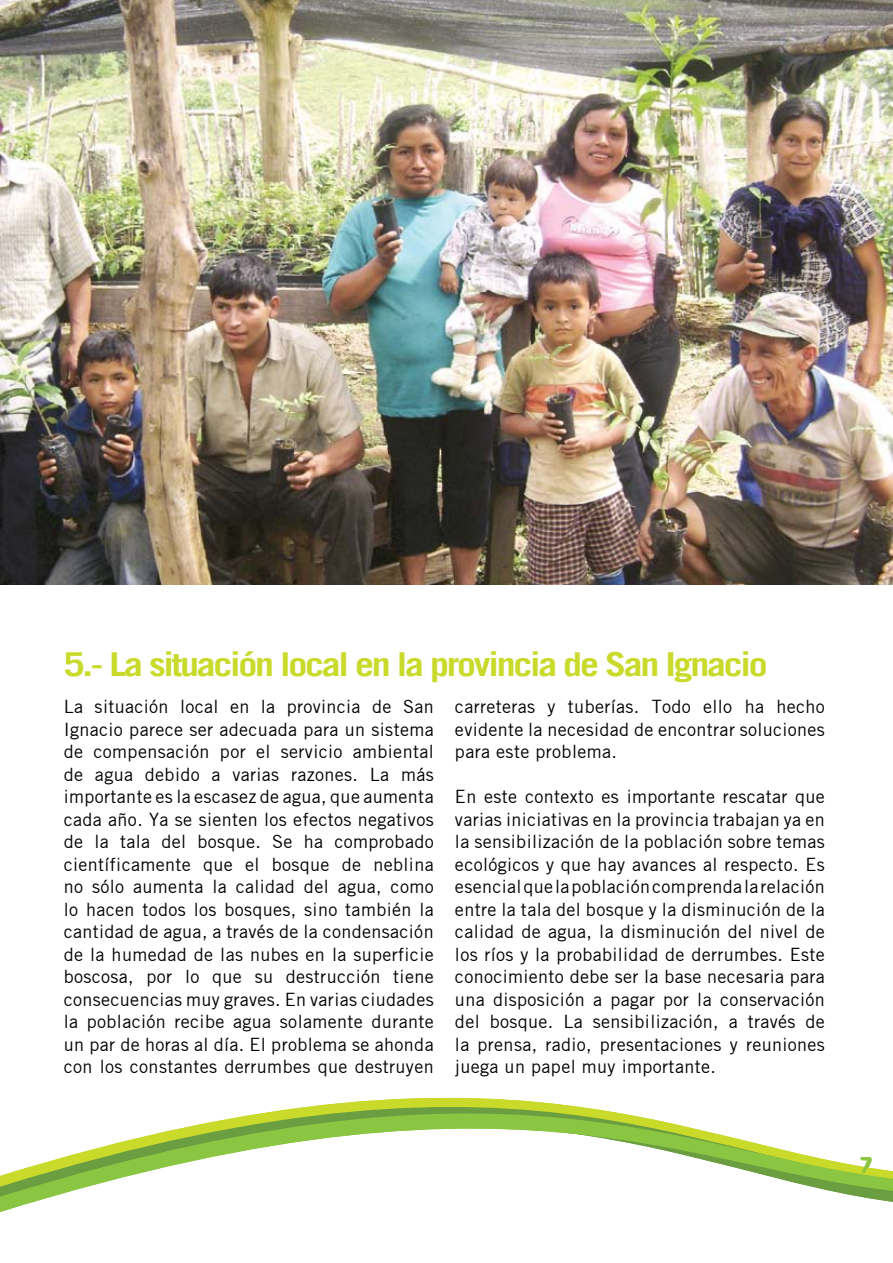
<style>
.page{position:relative;width:893px;height:1263px;background:#fff}
.page>*{position:absolute;margin:0;border:0;box-sizing:border-box;transform-origin:0 0}
.t1{font:700 33px "Trade Gothic LT";letter-spacing:-.06em;color:#c9da2b;scale:1.15 1}
.t2{font:700 22.65px "Frutiger CE";color:#8ac641}
.t3{font:18px/22.5px "Trade Gothic";letter-spacing:.02em;color:#000;text-align:justify}
</style>
<div class="page">
<svg style="left:0;top:1097px;width:893px;height:115px"></svg>
<img style="left:0;top:0;width:893px;height:584px">
<h1 class="t1" style="left:64px;top:644px;width:614px">5.- La situación local en la provincia de San Ignacio</h1>
<p class="t3" style="left:64px;top:695px;width:371px">La situación local en la provincia de San Ignacio parece ser adecuada para un sistema de compensación por el servicio ambiental de agua debido a varias razones. La más importante es la escasez de agua, que aumenta cada año. Ya se sienten los efectos negativos de la tala del bosque. Se ha comprobado científicamente que el bosque de neblina no sólo aumenta la calidad del agua, como lo hacen todos los bosques, sino también la cantidad de agua, a través de la condensación de la humedad de las nubes en la superficie boscosa, por lo que su destrucción tiene consecuencias muy graves. En varias ciudades la población recibe agua solamente durante un par de horas al día. El problema se ahonda con los constantes derrumbes que destruyen</p>
<p class="t3" style="left:455px;top:695px;width:371px">carreteras y tuberías. Todo ello ha hecho evidente la necesidad de encontrar soluciones para este problema.</p>
<p class="t3" style="left:455px;top:785px;width:371px">En este contexto es importante rescatar que varias iniciativas en la provincia trabajan ya en la sensibilización de la población sobre temas ecológicos y que hay avances al respecto. Es esencial que la población comprenda la relación entre la tala del bosque y la disminución de la calidad de agua, la disminución del nivel de los ríos y la probabilidad de derrumbes. Este conocimiento debe ser la base necesaria para una disposición a pagar por la conservación del bosque. La sensibilización, a través de la prensa, radio, presentaciones y reuniones juega un papel muy importante.</p>
<p class="t2" style="left:859px;top:1152px;width:14px">7</p>
</div>
